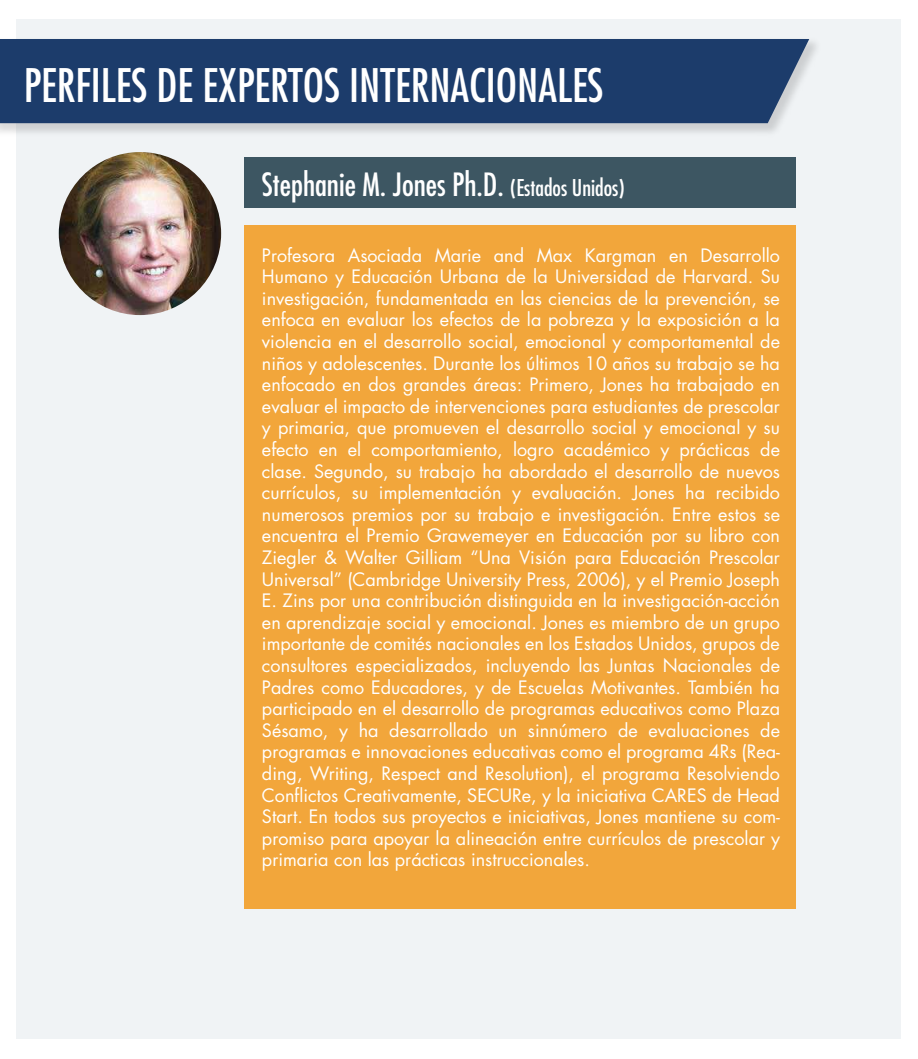
<style>
.page{position:relative;width:918px;height:1059px;background:#fff}
.page>*{position:absolute;margin:0;border:0;box-sizing:border-box;transform-origin:0 0}
.t1{font:condensed 45px "Futura Std";color:#fff}
.t2{font:condensed 31.2px "Futura Std";color:#fff}
.t3{font:18px/21.6px "Futura Std";color:#fff;text-align:justify}
.s1{font-size:22.5px}
</style>
<div class="page">
<div style="left:16px;top:20px;width:885px;height:1019px;background:#f0f3f5"></div>
<div style="left:0;top:39px;width:809px;height:84px;background:#1c3c6b"></div>
<div style="left:244px;top:157px;width:552px;height:51px;background:#3d5662"></div>
<div style="left:244px;top:226px;width:552px;height:683px;background:#f2a63b"></div>
<img style="left:59px;top:152px;width:162px;height:163px;border-radius:81px">
<h1 class="t1" style="left:24px;top:58px;width:581px">PERFILES DE EXPERTOS INTERNACIONALES</h1>
<h2 class="t2" style="left:262px;top:165px;width:364px">Stephanie M. Jones Ph.D. <span class="s1">(Estados Unidos)</span></h2>
<p class="t3" style="left:262px;top:244px;width:520px">Profesora Asociada Marie and Max Kargman en Desarrollo Humano y Educación Urbana de la Universidad de Harvard. Su investigación, fundamentada en las ciencias de la prevención, se enfoca en evaluar los efectos de la pobreza y la exposición a la violencia en el desarrollo social, emocional y comportamental de niños y adolescentes. Durante los últimos 10 años su trabajo se ha enfocado en dos grandes áreas: Primero, Jones ha trabajado en evaluar el impacto de intervenciones para estudiantes de prescolar y primaria, que promueven el desarrollo social y emocional y su efecto en el comportamiento, logro académico y prácticas de clase. Segundo, su trabajo ha abordado el desarrollo de nuevos currículos, su implementación y evaluación. Jones ha recibido numerosos premios por su trabajo e investigación. Entre estos se encuentra el Premio Grawemeyer en Educación por su libro con Ziegler &amp; Walter Gilliam “Una Visión para Educación Prescolar Universal” (Cambridge University Press, 2006), y el Premio Joseph E. Zins por una contribución distinguida en la investigación-acción en aprendizaje social y emocional. Jones es miembro de un grupo importante de comités nacionales en los Estados Unidos, grupos de consultores especializados, incluyendo las Juntas Nacionales de Padres como Educadores, y de Escuelas Motivantes. También ha participado en el desarrollo de programas educativos como Plaza Sésamo, y ha desarrollado un sinnúmero de evaluaciones de programas e innovaciones educativas como el programa 4Rs (Rea&shy;ding, Writing, Respect and Resolution), el programa Resolviendo Conflictos Creativamente, SECURe, y la iniciativa CARES de Head Start. En todos sus proyectos e iniciativas, Jones mantiene su com&shy;promiso para apoyar la alineación entre currículos de prescolar y primaria con las prácticas instruccionales.</p>
</div>
